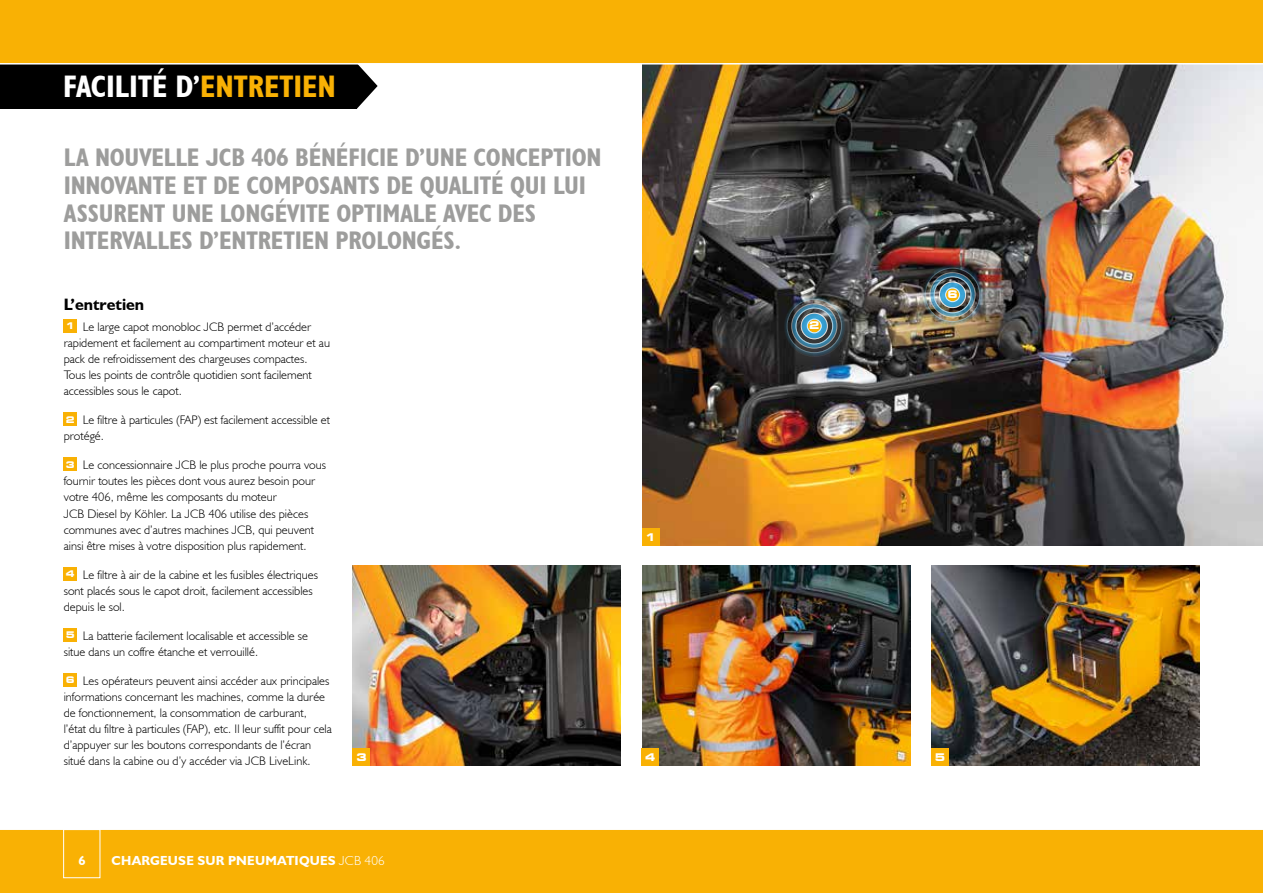
<style>
.page{position:relative;width:1263px;height:893px;background:#fff}
.page>*{position:absolute;margin:0;border:0;box-sizing:border-box;transform-origin:0 0}
.t1{font:700 condensed 31.2px "JCB Euro";color:#fff}
.t2{font:700 condensed 25.5px/27.8px "JCB Euro";letter-spacing:-.005em;color:#9d9d9c}
.t3{font:700 16.5px "JCB Euro";color:#000}
.t4{font:700 13.2px "JCB Euro";letter-spacing:.02em;color:#fff}
.t5{font:300 12.3px/16px "JCB Euro";color:#000}
.t6{font:700 expanded 10.5px "Square 721 BT";color:#fff}
.s1{color:#f9b104}
.s2{font-family:"Square 721 BT";font-weight:700;font-stretch:expanded;font-size:9.15px;color:#fff}
.s3{font-weight:300}
</style>
<div class="page">
<img style="left:931px;top:566px;width:268px;height:199px">
<img style="left:642px;top:566px;width:268px;height:199px">
<img style="left:642px;top:65px;width:621px;height:481px">
<img style="left:353px;top:566px;width:268px;height:199px">
<div style="left:64px;top:319px;width:13px;height:14px;background:#f9b104"></div>
<div style="left:64px;top:413px;width:13px;height:13px;background:#f9b104"></div>
<div style="left:64px;top:458px;width:13px;height:13px;background:#f9b104"></div>
<div style="left:64px;top:567px;width:13px;height:14px;background:#f9b104"></div>
<div style="left:64px;top:628px;width:13px;height:14px;background:#f9b104"></div>
<div style="left:64px;top:673px;width:13px;height:14px;background:#f9b104"></div>
<div style="left:642px;top:748px;width:17px;height:17px;background:#f9b104"></div>
<div style="left:353px;top:748px;width:17px;height:17px;background:#f9b104"></div>
<div style="left:642px;top:529px;width:17px;height:17px;background:#f9b104"></div>
<div style="left:931px;top:748px;width:17px;height:17px;background:#f9b104"></div>
<img style="left:782px;top:294px;width:64px;height:64px">
<img style="left:920px;top:263px;width:65px;height:63px">
<svg style="left:357px;top:65px;width:21px;height:44px"></svg>
<div style="left:0;top:52px;width:357px;height:57px;background:#000"></div>
<div style="left:0;top:829px;width:1263px;height:64px;background:#f9b104"></div>
<div style="left:63px;top:829px;width:37px;height:49px;border:1px solid #fff"></div>
<hr style="left:0;top:828px;width:1263px;height:2px;background:#fff">
<div style="left:0;top:0;width:1263px;height:64px;background:#f9b104"></div>
<hr style="left:0;top:63px;width:1263px;height:2px;background:#fff">
<h1 class="t1" style="left:63px;top:67px;width:274px">FACILITÉ D’<span class="s1">ENTRETIEN</span></h1>
<h2 class="t2" style="left:64px;top:143px;width:539px">LA NOUVELLE JCB 406 BÉNÉFICIE D’UNE CONCEPTION INNOVANTE ET DE COMPOSANTS DE QUALITÉ QUI LUI ASSURENT UNE LONGÉVITE OPTIMALE AVEC DES INTERVALLES D’ENTRETIEN PROLONGÉS.</h2>
<h3 class="t3" style="left:64px;top:294px;width:82px">L’entretien</h3>
<p class="t5" style="left:64px;top:318px;width:268px"><span class="s2">1</span> Le large capot monobloc JCB permet d’accéder rapidement et facilement au compartiment moteur et au pack de refroidissement des chargeuses compactes.<br>Tous les points de contrôle quotidien sont facilement accessibles sous le capot.</p>
<p class="t5" style="left:64px;top:412px;width:268px"><span class="s2">2</span> Le filtre à particules (FAP) est facilement accessible et protégé.</p>
<p class="t5" style="left:64px;top:457px;width:264px"><span class="s2">3</span> Le concessionnaire JCB le plus proche pourra vous fournir toutes les pièces dont vous aurez besoin pour votre 406, même les composants du moteur<br>JCB Diesel by Köhler. La JCB 406 utilise des pièces communes avec d’autres machines JCB, qui peuvent ainsi être mises à votre disposition plus rapidement.</p>
<p class="t5" style="left:64px;top:566px;width:256px"><span class="s2">4</span> Le filtre à air de la cabine et les fusibles électriques sont placés sous le capot droit, facilement accessibles depuis le sol.</p>
<p class="t5" style="left:64px;top:627px;width:246px"><span class="s2">5</span> La batterie facilement localisable et accessible se situe dans un coffre étanche et verrouillé.</p>
<p class="t5" style="left:64px;top:672px;width:270px"><span class="s2">6</span> Les opérateurs peuvent ainsi accéder aux principales informations concernant les machines, comme la durée de fonctionnement, la consommation de carburant, l’état du filtre à particules (FAP), etc. Il leur suffit pour cela d’appuyer sur les boutons correspondants de l’écran situé dans la cabine ou d’y accéder via JCB LiveLink.</p>
<p class="t6" style="left:645px;top:531px;width:12px">1</p>
<p class="t6" style="left:356px;top:751px;width:12px">3</p>
<p class="t6" style="left:645px;top:751px;width:12px">4</p>
<p class="t4" style="left:78px;top:852px;width:9px">6</p>
<p class="t4" style="left:112px;top:852px;width:275px">CHARGEUSE SUR PNEUMATIQUES <span class="s3">JCB 406</span></p>
<p class="t6" style="left:809px;top:319px;width:12px">2</p>
<p class="t6" style="left:947px;top:288px;width:12px">6</p>
<p class="t6" style="left:935px;top:751px;width:12px">5</p>
</div>
